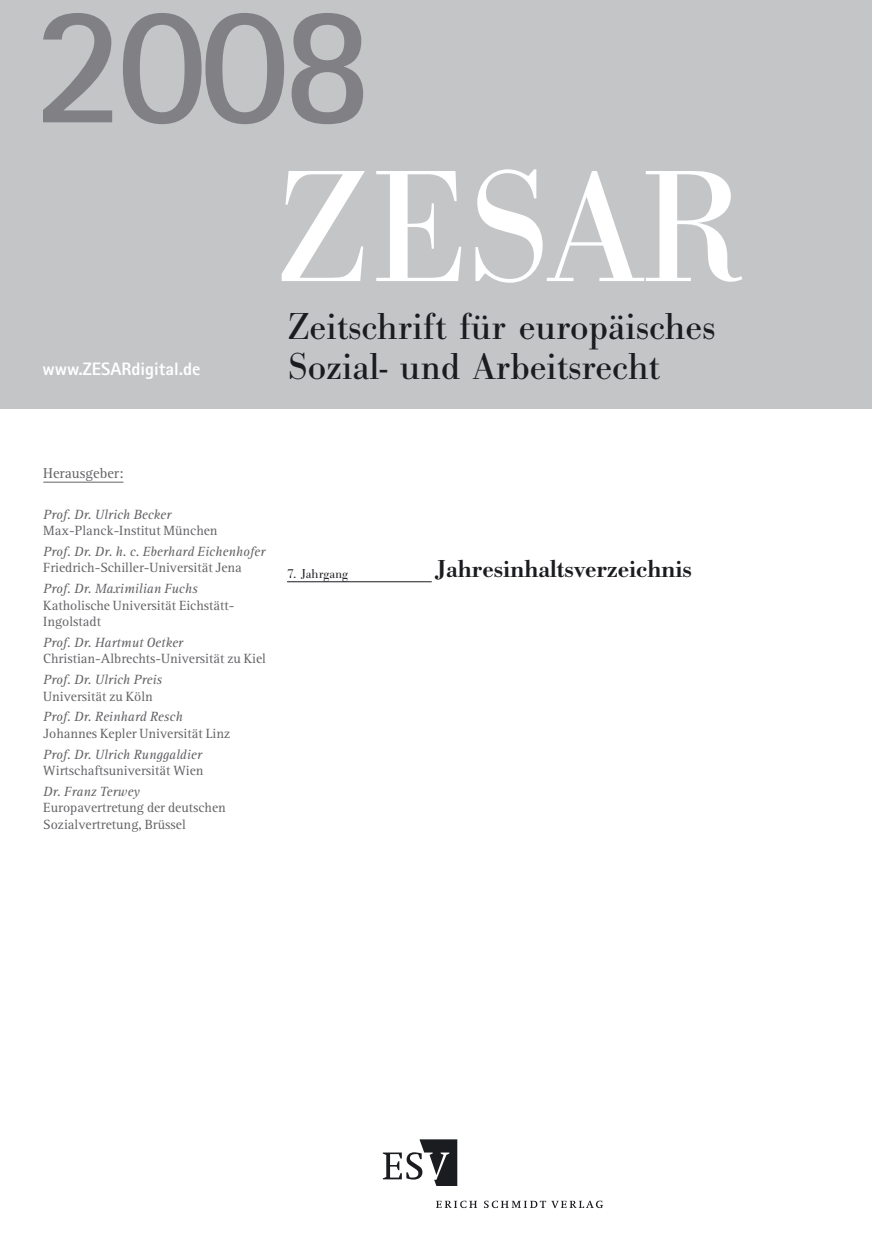
<style>
.page{position:relative;width:872px;height:1242px;background:#fff}
.page>*{position:absolute;margin:0;border:0;box-sizing:border-box;transform-origin:0 0}
.t1{font:700 169.5px "Rotis Sans Serif";color:#818084}
.t2{font:165px "Bodoni Antiqua T";letter-spacing:-.01em;color:#fff}
.t3{font:99px "ESV01";color:#1b1c20}
.t4{font:39px/39.9px "Bodoni Antiqua T";color:#1b1c20}
.t5{font:600 25.5px "Bodoni Antiqua T";color:#1b1c20}
.t6{font:800 18px "Rotis Sans Serif";color:#fff}
.t7{font:14.7px "Rotis Serif";color:#636266}
.t8{font:13.8px/16.5px "Rotis Serif";color:#636266}
.t9{font:italic 13.8px/16.5px "Rotis Serif";color:#636266}
.t10{font:300 13.5px "Bodoni Antiqua T";color:#1b1c20}
.s1{font-style:italic}
.s2{font-style:normal}
.s3{font-size:132px}
</style>
<div class="page">
<div style="left:0;top:0;width:872px;height:408px;background:#c3c5c7"></div>
<hr style="left:287px;top:581px;width:145px;height:1px;background:#1b1c20">
<hr style="left:43px;top:482px;width:80px;height:1px;background:#636266">
<p class="t1" style="left:34px;top:-42px;width:340px">2008</p>
<p class="t6" style="left:43px;top:358px;width:159px">www.ZESARdigital.de</p>
<p class="t2" style="left:277px;top:130px;width:469px">ZESAR</p>
<p class="t4" style="left:288px;top:307px;width:428px">Zeitschrift für europäisches<br>Sozial- und Arbeitsrecht</p>
<p class="t7" style="left:43px;top:464px;width:82px">Herausgeber:</p>
<p class="t8" style="left:43px;top:506px;width:176px"><span class="s1">Prof. Dr. Ulrich Becker<br></span>Max-Planck-Institut München</p>
<p class="t9" style="left:43px;top:543px;width:223px">Prof. Dr. Dr. h. c. Eberhard Eichenhofer<br><span class="s2">Friedrich-Schiller-Universität Jena</span></p>
<p class="t8" style="left:43px;top:580px;width:193px"><span class="s1">Prof. Dr. Maximilian Fuchs<br></span>Katholische Universität Eichstätt-<br>Ingolstadt</p>
<p class="t8" style="left:43px;top:634px;width:224px"><span class="s1">Prof. Dr. Hartmut Oetker<br></span>Christian-Albrechts-Universität zu Kiel</p>
<p class="t9" style="left:43px;top:672px;width:120px">Prof. Dr. Ulrich Preis<br><span class="s2">Universität zu Köln</span></p>
<p class="t8" style="left:43px;top:709px;width:188px"><span class="s1">Prof. Dr. Reinhard Resch<br></span>Johannes Kepler Universität Linz</p>
<p class="t8" style="left:43px;top:746px;width:162px"><span class="s1">Prof. Dr. Ulrich Runggaldier<br></span>Wirtschaftsuniversität Wien</p>
<p class="t8" style="left:43px;top:783px;width:184px"><span class="s1">Dr. Franz Terwey<br></span>Europavertretung der deutschen<br>Sozialvertretung, Brüssel</p>
<p class="t10" style="left:287px;top:565px;width:62px">7. Jahrgang</p>
<p class="t5" style="left:435px;top:554px;width:259px">Jahresinhaltsverzeichnis</p>
<p class="t3" style="left:383px;top:1095px;width:222px">ev<span class="s3">b</span></p>
</div>
